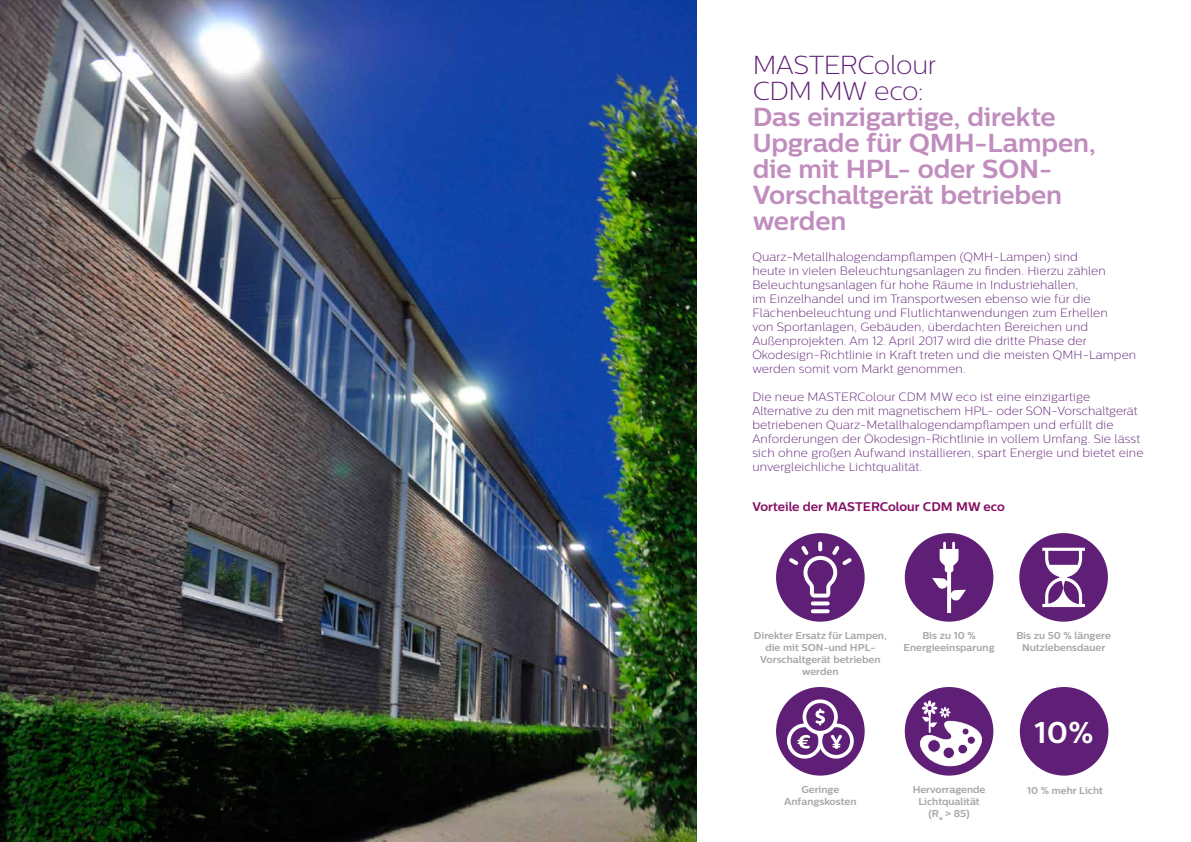
<style>
.page{position:relative;width:1191px;height:842px;background:#fff}
.page>*{position:absolute;margin:0;border:0;box-sizing:border-box;transform-origin:0 0}
.t1{font:700 30px "Centrale Sans";color:#fff}
.t2{font:700 26px/26px "Centrale Sans";letter-spacing:-.01em;color:#c18dbe}
.t3{font:26px/26px "Centrale Sans X Light";letter-spacing:-.015em;color:#5f1f76}
.t4{font:700 12.5px "Centrale Sans";color:#840d62}
.t5{font:12px/14px "Centrale Sans X Light";letter-spacing:.01em;color:#5f1f76}
.t6{font:700 10px/12px "Centrale Sans";color:#a7a7a8;text-align:center}
</style>
<div class="page">
<img style="left:0;top:0;width:697px;height:842px">
<div style="left:1019px;top:687px;width:89px;height:89px;background:#5f1f76;border-radius:50%"></div>
<div style="left:904px;top:533px;width:89px;height:89px;background:#5f1f76;border-radius:50%"></div>
<svg style="left:932px;top:542px;width:34px;height:71px"></svg>
<div style="left:776px;top:687px;width:88px;height:89px;background:#5f1f76;border-radius:50%"></div>
<svg style="left:787px;top:699px;width:66px;height:60px"></svg>
<div style="left:904px;top:687px;width:89px;height:89px;background:#5f1f76;border-radius:50%"></div>
<svg style="left:917px;top:700px;width:68px;height:66px"></svg>
<div style="left:776px;top:533px;width:88px;height:89px;background:#5f1f76;border-radius:50%"></div>
<svg style="left:818px;top:541px;width:4px;height:10px"></svg>
<svg style="left:789px;top:546px;width:63px;height:51px"></svg>
<svg style="left:811px;top:601px;width:18px;height:4px"></svg>
<svg style="left:811px;top:609px;width:18px;height:4px"></svg>
<div style="left:1019px;top:533px;width:89px;height:89px;background:#5f1f76;border-radius:50%"></div>
<svg style="left:1042px;top:548px;width:43px;height:59px"></svg>
<h2 class="t3" style="left:752px;top:51px;width:185px">MASTERColour<br>CDM MW eco:</h2>
<h2 class="t2" style="left:752px;top:103px;width:345px">Das einzigartige, direkte<br>Upgrade für QMH-Lampen, die mit HPL- oder SON-<br>Vorschaltgerät betrieben werden</h2>
<p class="t5" style="left:752px;top:250px;width:385px">Quarz-Metallhalogendampflampen (QMH-Lampen) sind<br>heute in vielen Beleuchtungsanlagen zu finden. Hierzu zählen Beleuchtungsanlagen für hohe Räume in Industriehallen,<br>im Einzelhandel und im Transportwesen ebenso wie für die Flächenbeleuchtung und Flutlichtanwendungen zum Erhellen<br>von Sportanlagen, Gebäuden, überdachten Bereichen und Außenprojekten. Am 12. April 2017 wird die dritte Phase der Ökodesign-Richtlinie in Kraft treten und die meisten QMH-Lampen werden somit vom Markt genommen.</p>
<p class="t5" style="left:752px;top:390px;width:392px">Die neue MASTERColour CDM MW eco ist eine einzigartige Alternative zu den mit magnetischem HPL- oder SON-Vorschaltgerät betriebenen Quarz-Metallhalogendampflampen und erfüllt die Anforderungen der Ökodesign-Richtlinie in vollem Umfang. Sie lässt sich ohne großen Aufwand installieren, spart Energie und bietet eine unvergleichliche Lichtqualität.</p>
<p class="t4" style="left:752px;top:499px;width:254px">Vorteile der MASTERColour CDM MW eco</p>
<p class="t6" style="left:754px;top:629px;width:134px">Direkter Ersatz für Lampen, die mit SON-und HPL-<br>Vorschaltgerät betrieben werden</p>
<p class="t6" style="left:903px;top:629px;width:93px">Bis zu 10 %<br>Energieeinsparung</p>
<p class="t6" style="left:1016px;top:629px;width:96px">Bis zu 50 % längere<br>Nutzlebensdauer</p>
<h1 class="t1" style="left:1034px;top:714px;width:61px">10%</h1>
<p class="t6" style="left:784px;top:783px;width:74px">Geringe<br>Anfangskosten</p>
<p class="t6" style="left:912px;top:783px;width:74px">Hervorragende<br>Lichtqualität (R<sub>a</sub> &gt; 85)</p>
<p class="t6" style="left:1027px;top:784px;width:77px">10 % mehr Licht</p>
</div>
